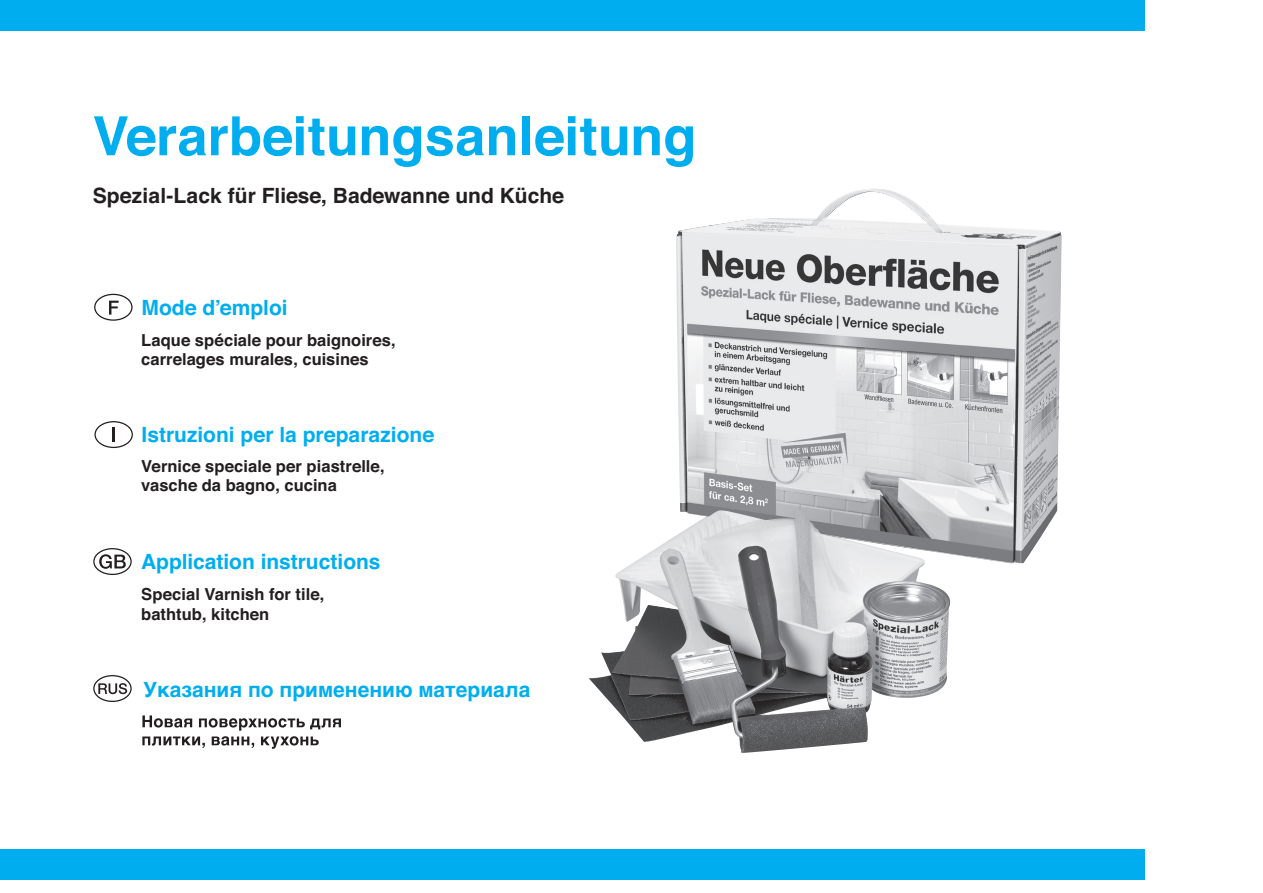
<style>
.page{position:relative;width:1263px;height:893px;background:#fff}
.page>*{position:absolute;margin:0;border:0;box-sizing:border-box;transform-origin:0 0}
.t1{font:700 54px "Helvetica";letter-spacing:.005em;color:#00aeef}
.t2{font:700 21px "Helvetica";color:#00aeef}
.t3{font:700 21px "Helvetica";color:#231f20}
.t4{font:700 21px "Helvetica Cyr";color:#00aeef}
.t5{font:700 16.5px/19.8px "Helvetica";letter-spacing:.005em;color:#231f20}
.s1{font-style:inherit}
</style>
<div class="page">
<div style="left:0;top:849px;width:1144px;height:31px;background:#00aeef"></div>
<div style="left:0;top:0;width:1144px;height:31px;background:#00aeef"></div>
<img style="left:589px;top:536px;width:362px;height:217px">
<hr style="left:112px;top:427px;width:3px;height:15px;background:#231f20">
<div style="left:94px;top:421px;width:39px;height:27px;border:1px solid #231f20;border-radius:50%"></div>
<svg style="left:94px;top:549px;width:37px;height:25px"></svg>
<svg style="left:99px;top:554px;width:27px;height:15px"></svg>
<div style="left:93px;top:548px;width:39px;height:27px;border:1px solid #231f20;border-radius:50%"></div>
<div style="left:94px;top:294px;width:39px;height:27px;border:1px solid #231f20;border-radius:50%"></div>
<svg style="left:109px;top:301px;width:10px;height:14px"></svg>
<svg style="left:94px;top:676px;width:37px;height:25px"></svg>
<div style="left:93px;top:675px;width:39px;height:27px;border:1px solid #231f20;border-radius:50%"></div>
<svg style="left:98px;top:683px;width:29px;height:11px"></svg>
<svg style="left:142px;top:715px;width:199px;height:34px"></svg>
<img style="left:676px;top:189px;width:386px;height:374px">
<h1 class="t1" style="left:93px;top:103px;width:605px">Verarbeitungsanleitung</h1>
<p class="t3" style="left:93px;top:183px;width:473px">Spezial-Lack für Fliese, Badewanne <span class="s1">und</span> Küche</p>
<p class="t2" style="left:141px;top:294px;width:148px">Mode d’emploi</p>
<p class="t5" style="left:141px;top:330px;width:256px">Laque spéciale pour baignoires, carrelages murales, cuisines</p>
<p class="t2" style="left:142px;top:422px;width:294px">Istruzioni per la preparazione</p>
<p class="t5" style="left:141px;top:456px;width:245px">Vernice speciale per piastrelle, vasche da bagno, cucina</p>
<p class="t2" style="left:141px;top:549px;width:241px">Application instructions</p>
<p class="t5" style="left:141px;top:584px;width:185px">Special Varnish for tile, bathtub, kitchen</p>
<p class="t4" style="left:143px;top:677px;width:389px">Указания по применению материала</p>
</div>
